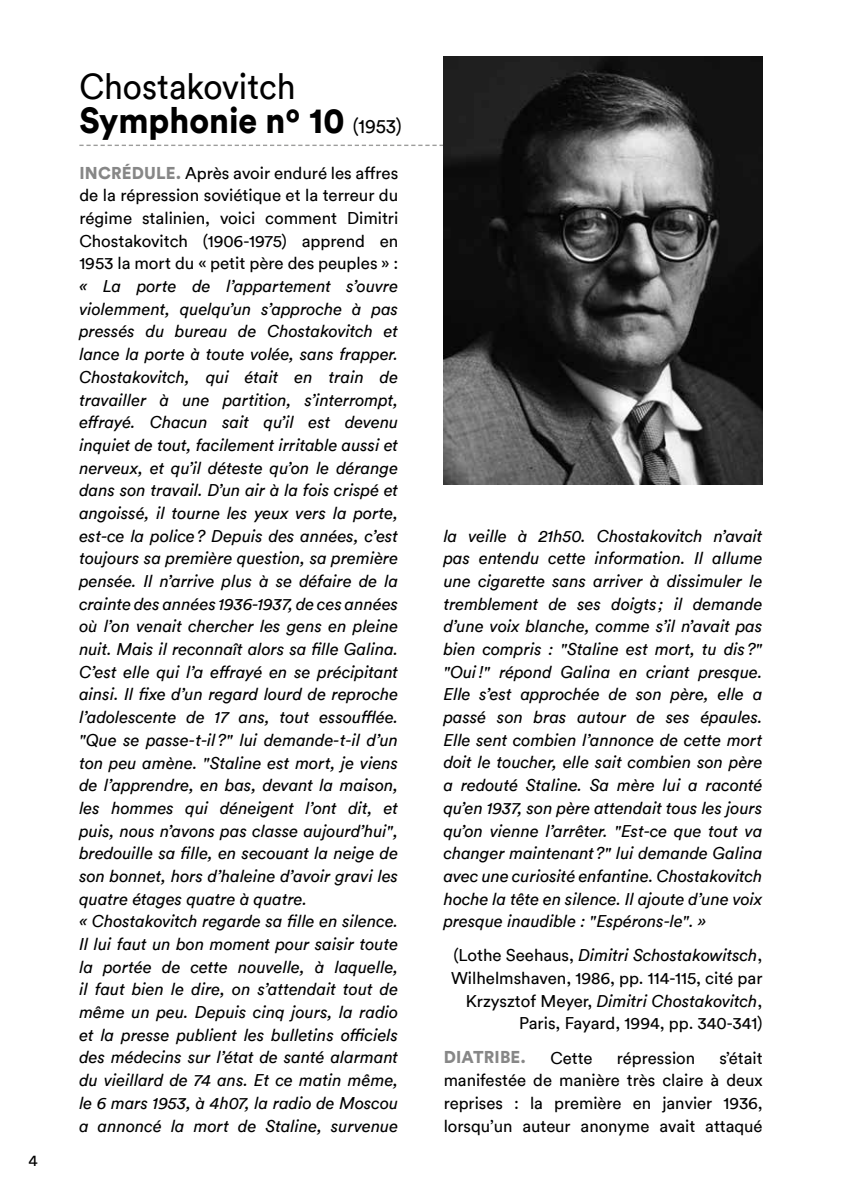
<style>
.page{position:relative;width:842px;height:1191px;background:#fff}
.page>*{position:absolute;margin:0;border:0;box-sizing:border-box;transform-origin:0 0}
.t1{font:900 36px "Circular Std";color:#000;scale:.93 1}
.t2{font:36px "Circular";color:#000;scale:.93 1}
.t3{font:italic 17px/22.6px "Circular";color:#000}
.t4{font:17px/22.6px "Circular";color:#000;text-align:justify}
.t5{font:900 17px "Circular Std";letter-spacing:.01em;color:#878787}
.t6{font:16px "Circular";color:#000}
.s1{font-family:"Circular";font-weight:400;font-size:20px}
.s2{font-family:"Circular Std";font-weight:900;color:#878787}
.s3{font-style:italic}
</style>
<div class="page">
<svg style="left:79px;top:145px;width:365px;height:1px"></svg>
<img style="left:444px;top:57px;width:319px;height:428px">
<p class="t6" style="left:28px;top:1149px;width:11px">4</p>
<h1 class="t2" style="left:79px;top:62px;width:234px">Chostakovitch</h1>
<h1 class="t1" style="left:79px;top:97px;width:348px">Symphonie nº 10 <span class="s1">(1953)</span></h1>
<p class="t4" style="left:79px;top:161px;width:320px"><span class="s2">INCRÉDULE.</span> Après avoir enduré les affres de la répression soviétique et la terreur du régime stalinien, voici comment Dimitri Chostakovitch (1906-1975) apprend en 1953 la mort du « petit père des peuples » :</p>
<p class="t3" style="left:79px;top:274px;width:320px">« La porte de l’appartement s’ouvre violemment, quelqu’un s’approche à pas pressés du bureau de Chostakovitch et lance la porte à toute volée, sans frapper.<br>Chostakovitch, qui était en train de travailler à une partition, s’interrompt, effrayé. Chacun sait qu’il est devenu inquiet de tout, facilement irritable aussi et nerveux, et qu’il déteste qu’on le dérange dans son travail. D’un air à la fois crispé et angoissé, il tourne les yeux vers la porte, est-ce la police? Depuis des années, c’est toujours sa première question, sa première pensée. Il n’arrive plus à se défaire de la crainte des années 1936-1937, de ces années où l’on venait chercher les gens en pleine nuit. Mais il reconnaît alors sa fille Galina.<br>C’est elle qui l’a effrayé en se précipitant ainsi. Il fixe d’un regard lourd de reproche l’adolescente de 17 ans, tout essoufflée. "Que se passe-t-il?" lui demande-t-il d’un ton peu amène. "Staline est mort, je viens de l’apprendre, en bas, devant la maison, les hommes qui déneigent l’ont dit, et puis, nous n’avons pas classe aujourd’hui", bredouille sa fille, en secouant la neige de son bonnet, hors d’haleine d’avoir gravi les quatre étages quatre à quatre.<br>« Chostakovitch regarde sa fille en silence.<br>Il lui faut un bon moment pour saisir toute la portée de cette nouvelle, à laquelle, il faut bien le dire, on s’attendait tout de même un peu. Depuis cinq jours, la radio et la presse publient les bulletins officiels des médecins sur l’état de santé alarmant du vieillard de 74 ans. Et ce matin même, le 6 mars 1953, à 4h07, la radio de Moscou a annoncé la mort de Staline, survenue</p>
<p class="t3" style="left:444px;top:523px;width:320px;text-align:justify">la veille à 21h50. Chostakovitch n’avait pas entendu cette information. Il allume une cigarette sans arriver à dissimuler le tremblement de ses doigts ; il demande d’une voix blanche, comme s’il n’avait pas bien compris : "Staline est mort, tu dis?" "Oui!" répond Galina en criant presque.<br>Elle s’est approchée de son père, elle a passé son bras autour de ses épaules.<br>Elle sent combien l’annonce de cette mort doit le toucher, elle sait combien son père a redouté Staline. Sa mère lui a raconté qu’en 1937, son père attendait tous les jours qu’on vienne l’arrêter. "Est-ce que tout va changer maintenant?" lui demande Galina avec une curiosité enfantine. Chostakovitch hoche la tête en silence. Il ajoute d’une voix presque inaudible : "Espérons-le". »</p>
<p class="t4" style="left:451px;top:943px;width:313px;text-align:right">(Lothe Seehaus, <span class="s3">Dimitri Schostakowitsch</span>, Wilhelmshaven, 1986, pp. 114-115, cité par Krzysztof Meyer, <span class="s3">Dimitri Chostakovitch</span>, Paris, Fayard, 1994, pp. 340-341)</p>
<p class="t5" style="left:444px;top:1046px;width:84px">DIATRIBE.</p>
<p class="t4" style="left:551px;top:1045px;width:43px">Cette</p>
<p class="t4" style="left:617px;top:1045px;width:80px">répression</p>
<p class="t4" style="left:444px;top:1045px;width:320px;text-indent:276px">s’était manifestée de manière très claire à deux reprises : la première en janvier 1936, lorsqu’un auteur anonyme avait attaqué</p>
</div>
